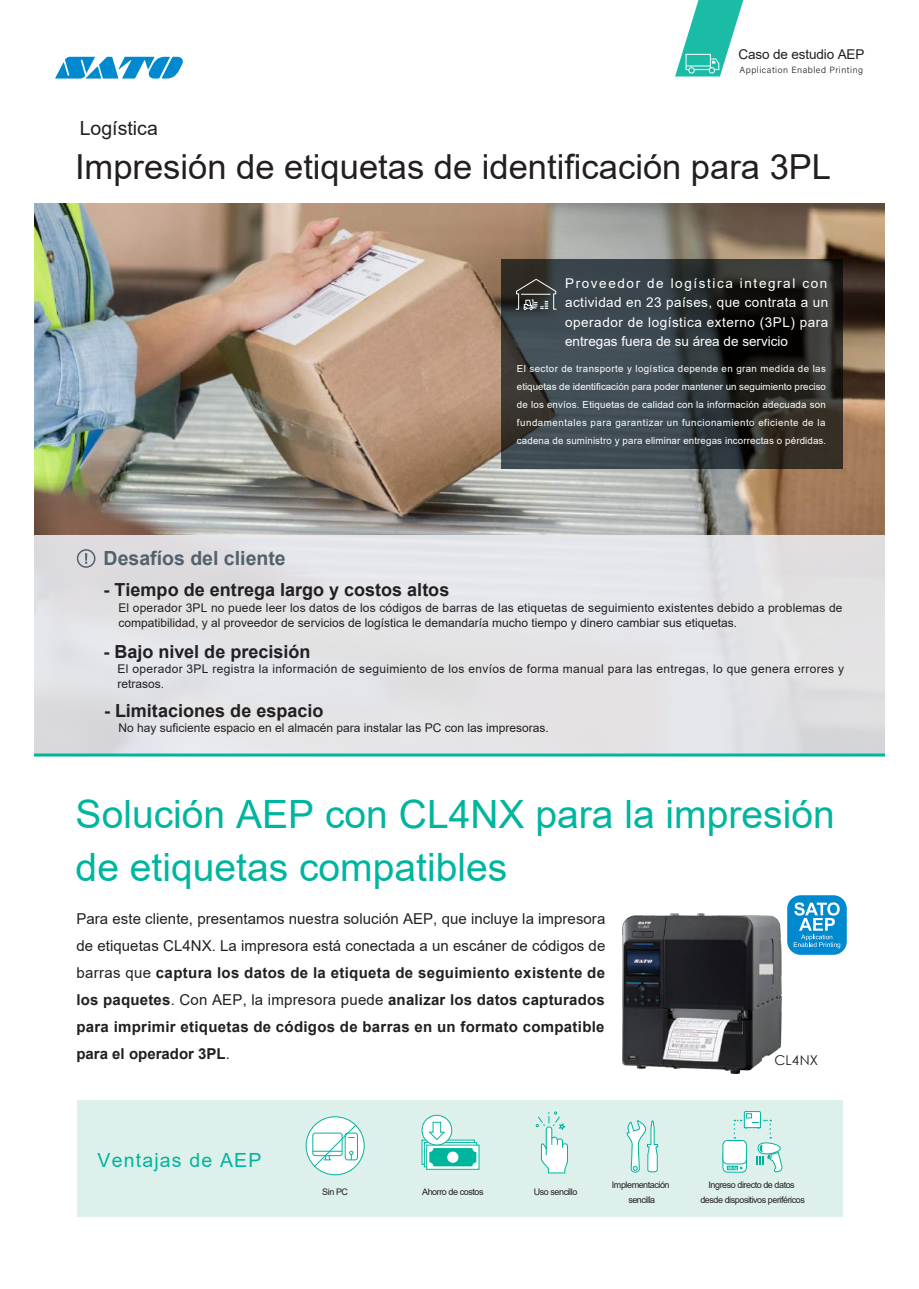
<style>
.page{position:relative;width:919px;height:1289px;background:#fff}
.page>*{position:absolute;margin:0;border:0;box-sizing:border-box;transform-origin:0 0}
.t1{font:39px/52.5px "Arial";color:#00b59d}
.t2{font:34.5px "Arial";color:#231f20}
.t3{font:700 19.5px "Arial";color:#53616c}
.t4{font:19.5px "Arial";letter-spacing:.06em;color:#00b59d}
.t5{font:19.5px "Arial";color:#231f20}
.t6{font:700 18px "Arial";color:#231f20}
.t7{font:700 15px/27px "Arial";letter-spacing:.02em;color:#231f20;text-align:justify}
.t8{font:13.5px/19.5px "Arial";color:#fff;text-align:justify}
.t9{font:13.5px "Arial";letter-spacing:-.01em;color:#231f20}
.t10{font:13.5px "Century Gothic";letter-spacing:.01em;color:#231f20}
.t11{font:12px/15.1px "Arial";letter-spacing:.015em;color:#231f20}
.t12{font:9.75px/18px "Arial";letter-spacing:.01em;color:#fff;text-align:justify}
.t13{font:9px/15.1px "Arial";letter-spacing:-.05em;color:#231f20;text-align:center}
.t14{font:300 9px "Acumin Pro";letter-spacing:.055em;color:#231f20}
.s1{font-weight:400}
</style>
<div class="page">
<div style="left:77px;top:1100px;width:765px;height:117px;background:#ddf0ec"></div>
<img style="left:34px;top:203px;width:850px;height:332px">
<div style="left:34px;top:535px;width:850px;height:220px;background:#e4e3e6"></div>
<div style="left:77px;top:549px;width:18px;height:19px;border:2px solid #53616c;border-radius:50%"></div>
<svg style="left:85px;top:553px;width:2px;height:10px"></svg>
<hr style="left:34px;top:753px;width:850px;height:3px;background:#00b59d">
<svg style="left:500px;top:259px;width:342px;height:209px;background:#323739"></svg>
<svg style="left:515px;top:278px;width:41px;height:32px"></svg>
<svg style="left:536px;top:1111px;width:32px;height:62px"></svg>
<svg style="left:626px;top:1120px;width:32px;height:52px"></svg>
<svg style="left:306px;top:1116px;width:58px;height:58px"></svg>
<div style="left:312px;top:1132px;width:30px;height:23px;border:1px solid #00b59d;border-radius:2px"></div>
<div style="left:345px;top:1132px;width:13px;height:28px;border:1px solid #00b59d;border-radius:2px"></div>
<div style="left:306px;top:1116px;width:58px;height:59px;border:1px solid #00b59d;border-radius:50%"></div>
<svg style="left:313px;top:1124px;width:44px;height:43px;background:#dbf4f1"></svg>
<svg style="left:421px;top:1139px;width:53px;height:25px"></svg>
<svg style="left:424px;top:1142px;width:53px;height:25px"></svg>
<svg style="left:426px;top:1144px;width:53px;height:25px"></svg>
<div style="left:429px;top:1147px;width:47px;height:19px;background:#00b59d;border-radius:4px"></div>
<div style="left:447px;top:1151px;width:11px;height:11px;background:#fff;border-radius:50%"></div>
<svg style="left:422px;top:1115px;width:29px;height:29px"></svg>
<div style="left:421px;top:1114px;width:31px;height:31px;border:1px solid #00b59d;border-radius:50%"></div>
<svg style="left:428px;top:1121px;width:18px;height:19px"></svg>
<img style="left:622px;top:913px;width:159px;height:160px">
<div style="left:787px;top:895px;width:59px;height:59px;background:#0089cf;border-radius:13px"></div>
<svg style="left:793px;top:902px;width:47px;height:46px"></svg>
<svg style="left:722px;top:1111px;width:61px;height:61px"></svg>
<svg style="left:675px;top:0;width:68px;height:76px"></svg>
<svg style="left:55px;top:57px;width:128px;height:22px"></svg>
<p class="t9" style="left:738px;top:45px;width:127px">Caso de estudio AEP</p>
<h3 class="t5" style="left:80px;top:115px;width:80px">Logística</h3>
<p class="t14" style="left:739px;top:64px;width:125px">Application Enabled Printing</p>
<h2 class="t2" style="left:75px;top:143px;width:757px">Impresión de etiquetas de identificación para 3PL</h2>
<h3 class="t3" style="left:104px;top:545px;width:184px">Desafíos del cliente</h3>
<h3 class="t6" style="left:104px;top:577px;width:347px">- Tiempo de entrega largo y costos altos</h3>
<p class="t8" style="left:565px;top:273px;width:265px">Proveedor de logística integral con actividad en 23 países, que contrata a un operador de logística externo (3PL) para entregas fuera de su área de servicio</p>
<p class="t12" style="left:517px;top:359px;width:311px">El sector de transporte y logística depende en gran medida de las etiquetas de identificación para poder mantener un seguimiento preciso de los envíos. Etiquetas de calidad con la información adecuada son fundamentales para garantizar un funcionamiento eficiente de la cadena de suministro y para eliminar entregas incorrectas o pérdidas.</p>
<p class="t11" style="left:118px;top:599px;width:725px">El operador 3PL no puede leer los datos de los códigos de barras de las etiquetas de seguimiento existentes debido a problemas de compatibilidad, y al proveedor de servicios de logística le demandaría mucho tiempo y dinero cambiar sus etiquetas.</p>
<p class="t11" style="left:117px;top:661px;width:728px">El operador 3PL registra la información de seguimiento de los envíos de forma manual para las entregas, lo que genera errores y retrasos.</p>
<p class="t11" style="left:118px;top:720px;width:432px">No hay suficiente espacio en el almacén para instalar las PC con las impresoras.</p>
<h3 class="t6" style="left:104px;top:638px;width:208px">- Bajo nivel de precisión</h3>
<h3 class="t6" style="left:104px;top:698px;width:221px">- Limitaciones de espacio</h3>
<h1 class="t1" style="left:76px;top:788px;width:760px">Solución AEP con CL4NX para la impresión de etiquetas compatibles</h1>
<p class="t7" style="left:76px;top:905px;width:530px"><span class="s1">Para este cliente, presentamos nuestra solución AEP, que incluye la impresora de etiquetas CL4NX. La impresora está conectada a un escáner de códigos de barras que</span> captura los datos de la etiqueta de seguimiento existente de los paquetes<span class="s1">. Con AEP, la impresora puede</span> analizar los datos capturados para imprimir etiquetas de códigos de barras en un formato compatible para el operador 3PL<span class="s1">.</span></p>
<h3 class="t4" style="left:97px;top:1146px;width:165px">Ventajas de AEP</h3>
<p class="t10" style="left:774px;top:1050px;width:45px">CL4NX</p>
<p class="t13" style="left:533px;top:1184px;width:45px">Uso sencillo</p>
<p class="t13" style="left:612px;top:1176px;width:59px">Implementación sencilla</p>
<p class="t13" style="left:322px;top:1184px;width:27px">Sin PC</p>
<p class="t13" style="left:422px;top:1184px;width:63px">Ahorro de costos</p>
<p class="t13" style="left:700px;top:1176px;width:106px">Ingreso directo de datos desde dispositivos periféricos</p>
</div>
